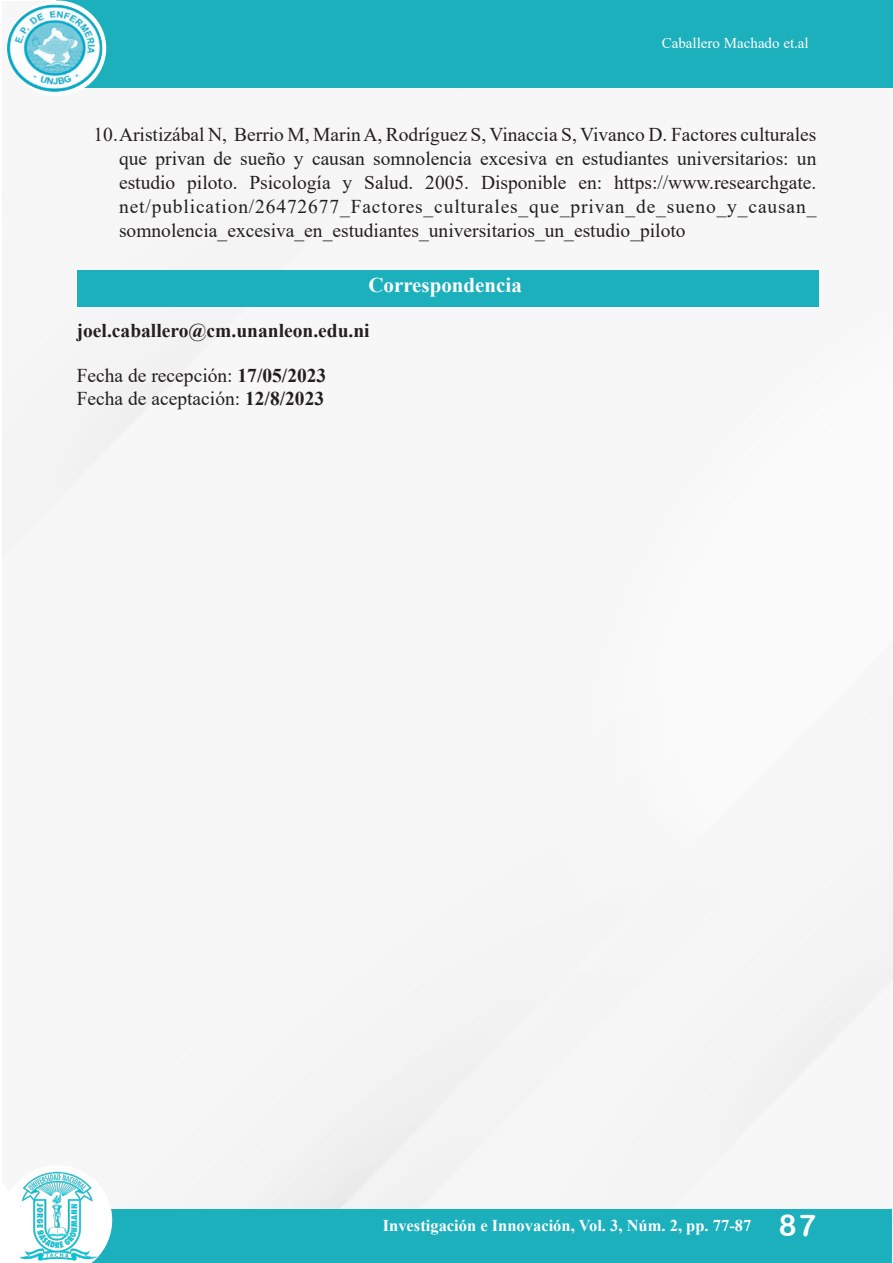
<style>
.page{position:relative;width:893px;height:1263px;background:#fff}
.page>*{position:absolute;margin:0;border:0;box-sizing:border-box;transform-origin:0 0}
.t1{font:700 21px "Times New Roman";color:#fff}
.t2{font:19.5px/24px "Times New Roman";color:#231f20;text-align:justify}
.t3{font:700 19.5px "Times New Roman";color:#231f20}
.t4{font:700 16.5px "Times New Roman";color:#fff}
.t5{font:15px "Times New Roman";color:#fff}
.s1{font-weight:700}
.s2{font-family:"Arial Rounded MT Bold";font-weight:400;font-size:30px}
</style>
<div class="page">
<img style="left:2px;top:40px;width:891px;height:1169px">
<div style="left:57px;top:0;width:836px;height:88px;background:#1cb0bd"></div>
<div style="left:74px;top:1209px;width:818px;height:54px;background:#1cb0bd"></div>
<svg style="left:2px;top:1165px;width:110px;height:98px"></svg>
<div style="left:8px;top:0;width:98px;height:96px;background:#fff;border-radius:50%"></div>
<img style="left:8px;top:5px;width:94px;height:86px">
<div style="left:77px;top:270px;width:742px;height:36px;background:#1cb0bd"></div>
<p class="t5" style="left:662px;top:32px;width:149px">Caballero Machado et.al</p>
<p class="t2" style="left:119px;top:122px;width:699px;text-indent:-26px">10.Aristizábal N, Berrio M, Marin A, Rodríguez S, Vinaccia S, Vivanco D. Factores culturales que privan de sueño y causan somnolencia excesiva en estudiantes universitarios: un estudio piloto. Psicología y Salud. 2005. Disponible en: https://www.researchgate. net/publication/26472677_Factores_culturales_que_privan_de_sueno_y_causan_ somnolencia_excesiva_en_estudiantes_universitarios_un_estudio_piloto</p>
<p class="t1" style="left:368px;top:270px;width:155px">Correspondencia</p>
<p class="t3" style="left:77px;top:317px;width:294px">joel.caballero@cm.unanleon.edu.ni</p>
<p class="t2" style="left:77px;top:363px;width:251px">Fecha de recepción: <span class="s1">17/05/2023</span></p>
<p class="t2" style="left:77px;top:386px;width:249px">Fecha de aceptación: <span class="s1">12/8/2023</span></p>
<p class="t4" style="left:383px;top:1214px;width:435px">Investigación e Innovación, Vol. 3, Núm. 2, pp. 77-87 <span class="s2">87</span></p>
</div>
